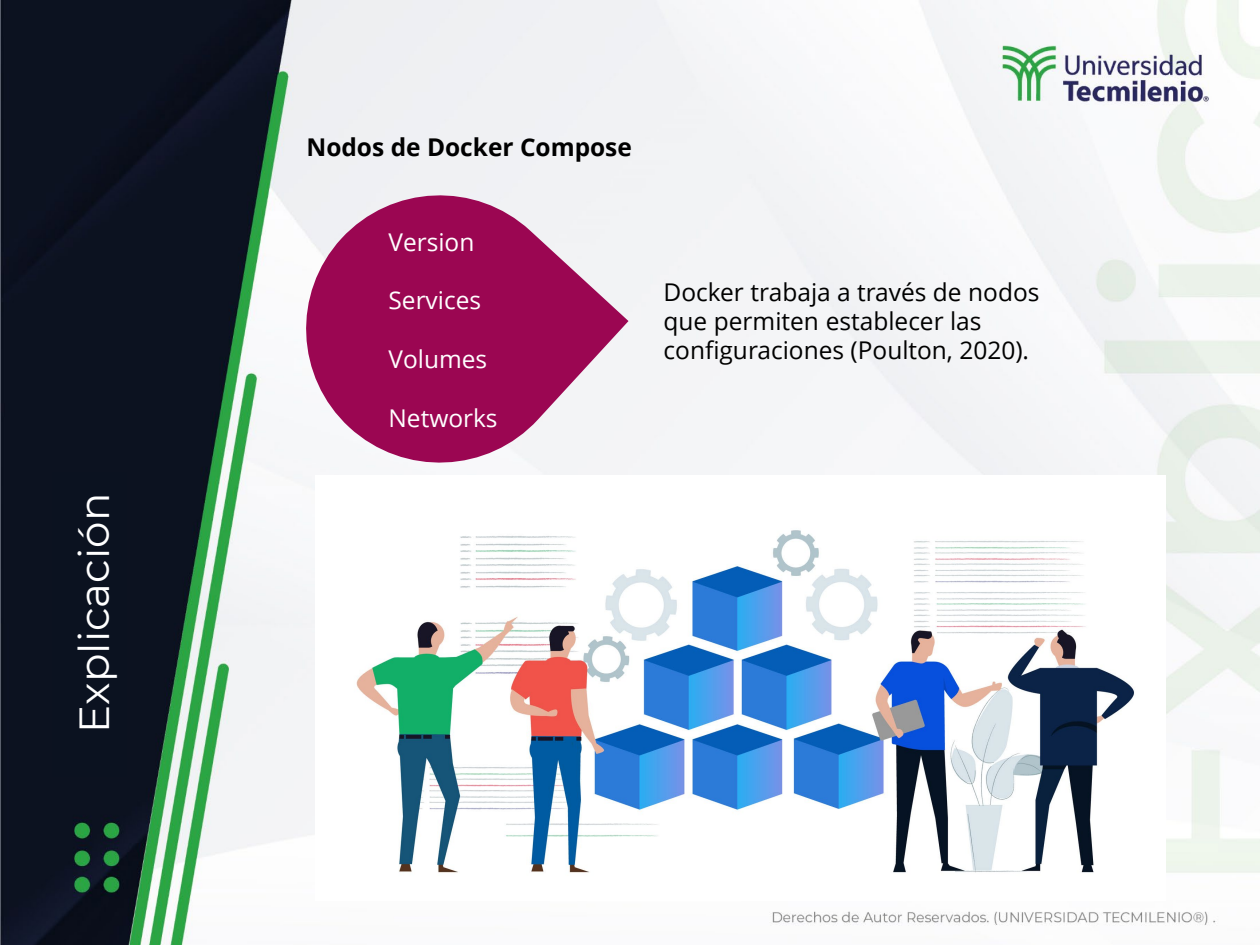
<style>
.page{position:relative;width:1260px;height:945px;background:#fff}
.page>*{position:absolute;margin:0;border:0;box-sizing:border-box;transform-origin:0 0}
.t1{font:42px "Montserrat";color:#fff}
.t2{font:24.5px/29.4px "Open Sans";color:#000}
.t3{font:24.5px "Open Sans";color:#fff}
.t4{font:700 24.5px "Open Sans";color:#000}
</style>
<div class="page">
<img style="left:0;top:0;width:1260px;height:945px">
<div style="left:52px;top:472px;width:75px;height:305px;background:#0b1220"></div>
<svg style="left:291px;top:181px;width:337px;height:296px;fill:#9b0652"></svg>
<img style="left:315px;top:475px;width:850px;height:425px">
<h1 class="t1" style="left:65px;top:733px;width:241px;rotate:-90deg">Explicación</h1>
<p class="t4" style="left:307px;top:130px;width:327px">Nodos de Docker Compose</p>
<p class="t3" style="left:388px;top:225px;width:87px">Version</p>
<p class="t3" style="left:388px;top:284px;width:94px">Services</p>
<p class="t3" style="left:388px;top:342px;width:100px">Volumes</p>
<p class="t3" style="left:388px;top:401px;width:111px">Networks</p>
<p class="t2" style="left:664px;top:276px;width:377px">Docker trabaja a través de nodos que permiten establecer las configuraciones (Poulton, 2020).</p>
</div>
